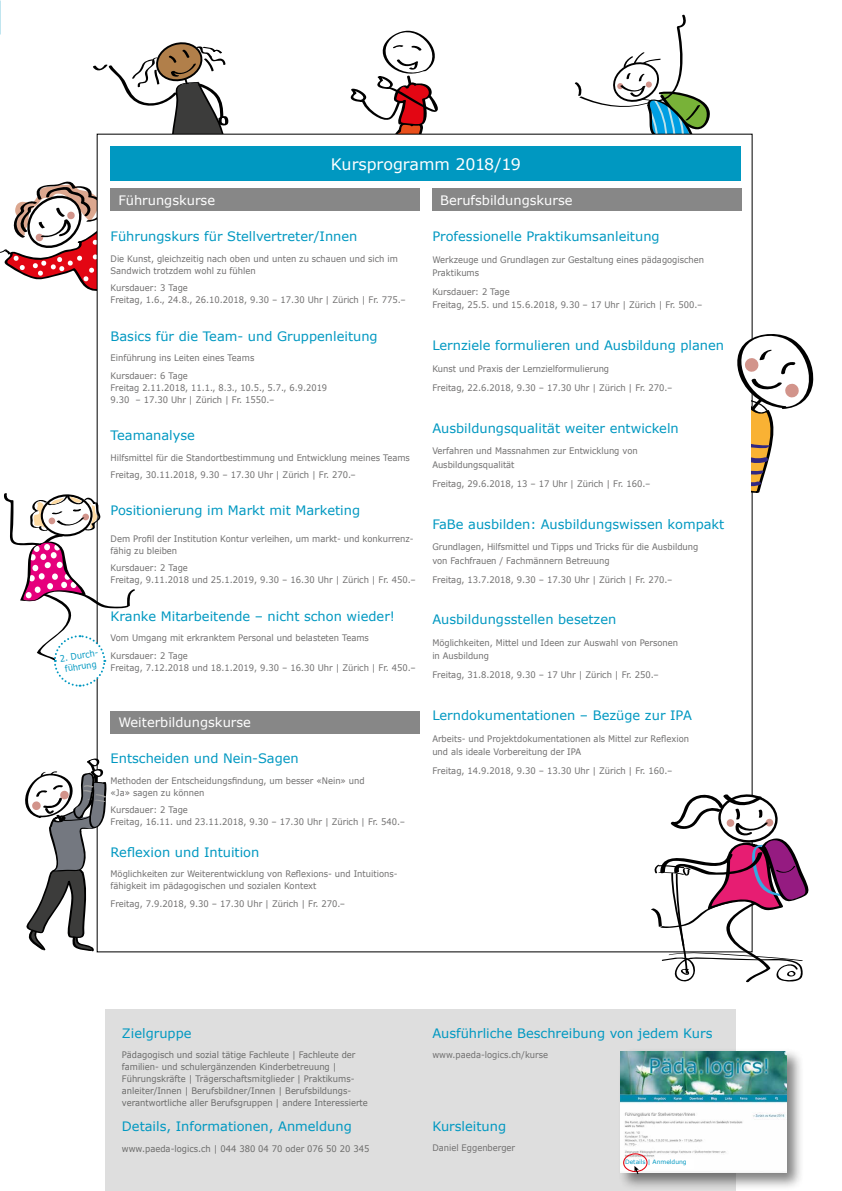
<style>
.page{position:relative;width:842px;height:1191px;background:#fff}
.page>*{position:absolute;margin:0;border:0;box-sizing:border-box;transform-origin:0 0}
.t1{font:15.9px "MS Reference Sans Serif";color:#fff}
.t2{font:13px "MS Reference Sans Serif";color:#0098c1}
.t3{font:13px "MS Reference Sans Serif";color:#fff}
.t4{font:9px/12px "MS Reference Sans Serif";color:#706f6f;scale:.93 1}
.t5{font:9px/12px "MS Reference Sans Serif";color:#6b6b6a;scale:.93 1}
.t6{font:9px/12px "MS Reference Sans Serif";color:#706f6f;scale:.92 1}
.t7{font:9px/10.8px "MS Reference Sans Serif";color:#0098c1;text-align:center;scale:.9 1}
.t8{font:6px "MS Reference Sans Serif";color:#0098c1}
</style>
<div class="page">
<svg style="left:574px;top:14px;width:145px;height:120px"></svg>
<svg style="left:0;top:171px;width:97px;height:122px"></svg>
<svg style="left:346px;top:30px;width:100px;height:104px"></svg>
<svg style="left:93px;top:42px;width:136px;height:113px"></svg>
<svg style="left:25px;top:756px;width:82px;height:195px"></svg>
<svg style="left:650px;top:792px;width:159px;height:191px"></svg>
<svg style="left:737px;top:330px;width:77px;height:163px"></svg>
<div style="left:681px;top:396px;width:70px;height:137px;background:#fff"></div>
<div style="left:106px;top:1009px;width:630px;height:182px;background:#dedede"></div>
<div style="left:432px;top:189px;width:309px;height:22px;background:#878787"></div>
<div style="left:111px;top:146px;width:630px;height:34px;background:#0098c1"></div>
<div style="left:111px;top:189px;width:309px;height:22px;background:#878787"></div>
<div style="left:111px;top:711px;width:309px;height:22px;background:#878787"></div>
<div style="left:618px;top:1048px;width:186px;height:142px;background:#000;opacity:.5"></div>
<img style="left:621px;top:1051px;width:165px;height:121px">
<div style="left:625px;top:1159px;width:68px;height:10px;background:#fff"></div>
<div style="left:623px;top:1153px;width:25px;height:19px;border:1px solid #e30613;border-radius:50%"></div>
<svg style="left:634px;top:1166px;width:5px;height:9px"></svg>
<svg style="left:4px;top:493px;width:131px;height:195px"></svg>
<p class="t7" style="left:59px;top:653px;width:46px;rotate:-9deg">2. Durch&shy;führung</p>
<h1 class="t1" style="left:331px;top:154px;width:191px">Kursprogramm 2018/19</h1>
<h2 class="t3" style="left:118px;top:192px;width:98px">Führungskurse</h2>
<h2 class="t2" style="left:111px;top:228px;width:248px">Führungskurs für Stellvertreter/Innen</h2>
<p class="t4" style="left:111px;top:252px;width:310px">Die Kunst, gleichzeitig nach oben und unten zu schauen und sich im<br>Sandwich trotzdem wohl zu fühlen</p>
<p class="t4" style="left:111px;top:282px;width:319px">Kursdauer: 3 Tage<br>Freitag, 1.6., 24.8., 26.10.2018, 9.30 – 17.30 Uhr | Zürich | Fr. 775.–</p>
<h2 class="t2" style="left:111px;top:327px;width:269px">Basics für die Team- und Gruppenleitung</h2>
<p class="t4" style="left:111px;top:348px;width:156px;line-height:17.7px">Einführung ins Leiten eines Teams<br>Kursdauer: 6 Tage</p>
<p class="t6" style="left:111px;top:381px;width:237px">Freitag 2.11.2018, 11.1., 8.3., 10.5., 5.7., 6.9.2019<br>9.30 – 17.30 Uhr | Zürich | Fr. 1550.–</p>
<h2 class="t2" style="left:111px;top:427px;width:86px">Teamanalyse</h2>
<p class="t4" style="left:111px;top:448px;width:323px;line-height:17.7px">Hilfsmittel für die Standortbestimmung und Entwicklung meines Teams<br>Freitag, 30.11.2018, 9.30 – 17.30 Uhr | Zürich | Fr. 270.–</p>
<h2 class="t2" style="left:111px;top:502px;width:251px">Positionierung im Markt mit Marketing</h2>
<p class="t4" style="left:111px;top:532px;width:327px">Dem Profil der Institution Kontur verleihen, um markt- und konkurrenz&shy;fähig zu bleiben</p>
<p class="t4" style="left:111px;top:562px;width:330px">Kursdauer: 2 Tage<br>Freitag, 9.11.2018 und 25.1.2019, 9.30 – 16.30 Uhr | Zürich | Fr. 450.–</p>
<h2 class="t2" style="left:111px;top:607px;width:286px">Kranke Mitarbeitende – nicht schon wieder!</h2>
<p class="t4" style="left:111px;top:628px;width:279px;line-height:17.7px">Vom Umgang mit erkranktem Personal und belasteten Teams<br>Kursdauer: 2 Tage</p>
<p class="t4" style="left:111px;top:661px;width:330px">Freitag, 7.12.2018 und 18.1.2019, 9.30 – 16.30 Uhr | Zürich | Fr. 450.–</p>
<h2 class="t3" style="left:118px;top:714px;width:134px">Weiterbildungskurse</h2>
<h2 class="t2" style="left:111px;top:750px;width:190px">Entscheiden und Nein-Sagen</h2>
<p class="t4" style="left:111px;top:774px;width:275px">Methoden der Entscheidungsfindung, um besser «Nein» und «Ja» sagen zu können</p>
<p class="t4" style="left:111px;top:803px;width:318px">Kursdauer: 2 Tage<br>Freitag, 16.11. und 23.11.2018, 9.30 – 17.30 Uhr | Zürich | Fr. 540.–</p>
<h2 class="t2" style="left:111px;top:843px;width:150px">Reflexion und Intuition</h2>
<p class="t4" style="left:111px;top:867px;width:309px">Möglichkeiten zur Weiterentwicklung von Reflexions- und Intuitions&shy;fähigkeit im pädagogischen und sozialen Kontext</p>
<p class="t4" style="left:111px;top:897px;width:254px">Freitag, 7.9.2018, 9.30 – 17.30 Uhr | Zürich | Fr. 270.–</p>
<h2 class="t3" style="left:440px;top:192px;width:134px">Berufsbildungskurse</h2>
<h2 class="t2" style="left:432px;top:228px;width:229px">Professionelle Praktikumsanleitung</h2>
<p class="t4" style="left:432px;top:253px;width:294px;line-height:13.3px">Werkzeuge und Grundlagen zur Gestaltung eines pädagogischen<br>Praktikums</p>
<p class="t4" style="left:432px;top:285px;width:292px;line-height:13.3px">Kursdauer: 2 Tage<br>Freitag, 25.5. und 15.6.2018, 9.30 – 17 Uhr | Zürich | Fr. 500.–</p>
<h2 class="t2" style="left:432px;top:337px;width:293px">Lernziele formulieren und Ausbildung planen</h2>
<p class="t4" style="left:432px;top:359px;width:260px;line-height:18.9px">Kunst und Praxis der Lernzielformulierung<br>Freitag, 22.6.2018, 9.30 – 17.30 Uhr | Zürich | Fr. 270.–</p>
<h2 class="t2" style="left:432px;top:419px;width:248px">Ausbildungsqualität weiter entwickeln</h2>
<p class="t4" style="left:432px;top:444px;width:222px;line-height:13.3px">Verfahren und Massnahmen zur Entwicklung von<br>Ausbildungsqualität</p>
<p class="t4" style="left:432px;top:477px;width:236px">Freitag, 29.6.2018, 13 – 17 Uhr | Zürich | Fr. 160.–</p>
<h2 class="t2" style="left:432px;top:515px;width:294px">FaBe ausbilden: Ausbildungswissen kompakt</h2>
<p class="t4" style="left:432px;top:540px;width:288px;line-height:13.3px">Grundlagen, Hilfsmittel und Tipps und Tricks für die Ausbildung von Fachfrauen / Fachmännern Betreuung</p>
<p class="t4" style="left:432px;top:573px;width:260px">Freitag, 13.7.2018, 9.30 – 17.30 Uhr | Zürich | Fr. 270.–</p>
<h2 class="t2" style="left:432px;top:611px;width:186px">Ausbildungsstellen besetzen</h2>
<p class="t4" style="left:432px;top:636px;width:266px;line-height:13.3px">Möglichkeiten, Mittel und Ideen zur Auswahl von Personen in Ausbildung</p>
<p class="t4" style="left:432px;top:668px;width:245px">Freitag, 31.8.2018, 9.30 – 17 Uhr | Zürich | Fr. 250.–</p>
<h2 class="t2" style="left:432px;top:707px;width:261px">Lerndokumentationen – Bezüge zur IPA</h2>
<p class="t4" style="left:432px;top:731px;width:278px;line-height:13.3px">Arbeits- und Projektdokumentationen als Mittel zur Reflexion und als ideale Vorbereitung der IPA</p>
<p class="t4" style="left:432px;top:764px;width:260px">Freitag, 14.9.2018, 9.30 – 13.30 Uhr | Zürich | Fr. 160.–</p>
<h2 class="t2" style="left:122px;top:1024px;width:71px">Zielgruppe</h2>
<p class="t5" style="left:122px;top:1048px;width:266px">Pädagogisch und sozial tätige Fachleute | Fachleute der familien- und schulergänzenden Kinderbetreuung | Führungskräfte | Trägerschaftsmitglieder | Praktikums&shy;anleiter/Innen | Berufsbildner/Innen | Berufsbildungs&shy;verantwortliche aller Berufsgruppen | andere Interessierte</p>
<h2 class="t2" style="left:122px;top:1118px;width:231px">Details, Informationen, Anmeldung</h2>
<p class="t5" style="left:122px;top:1142px;width:268px">www.paeda-logics.ch | 044 380 04 70 oder 076 50 20 345</p>
<h2 class="t2" style="left:432px;top:1024px;width:282px">Ausführliche Beschreibung von jedem Kurs</h2>
<p class="t4" style="left:432px;top:1048px;width:126px">www.paeda-logics.ch/kurse</p>
<h2 class="t2" style="left:432px;top:1117px;width:75px">Kursleitung</h2>
<p class="t4" style="left:432px;top:1141px;width:91px">Daniel Eggenberger</p>
<p class="t8" style="left:625px;top:1158px;width:63px">Details | Anmeldung</p>
</div>
